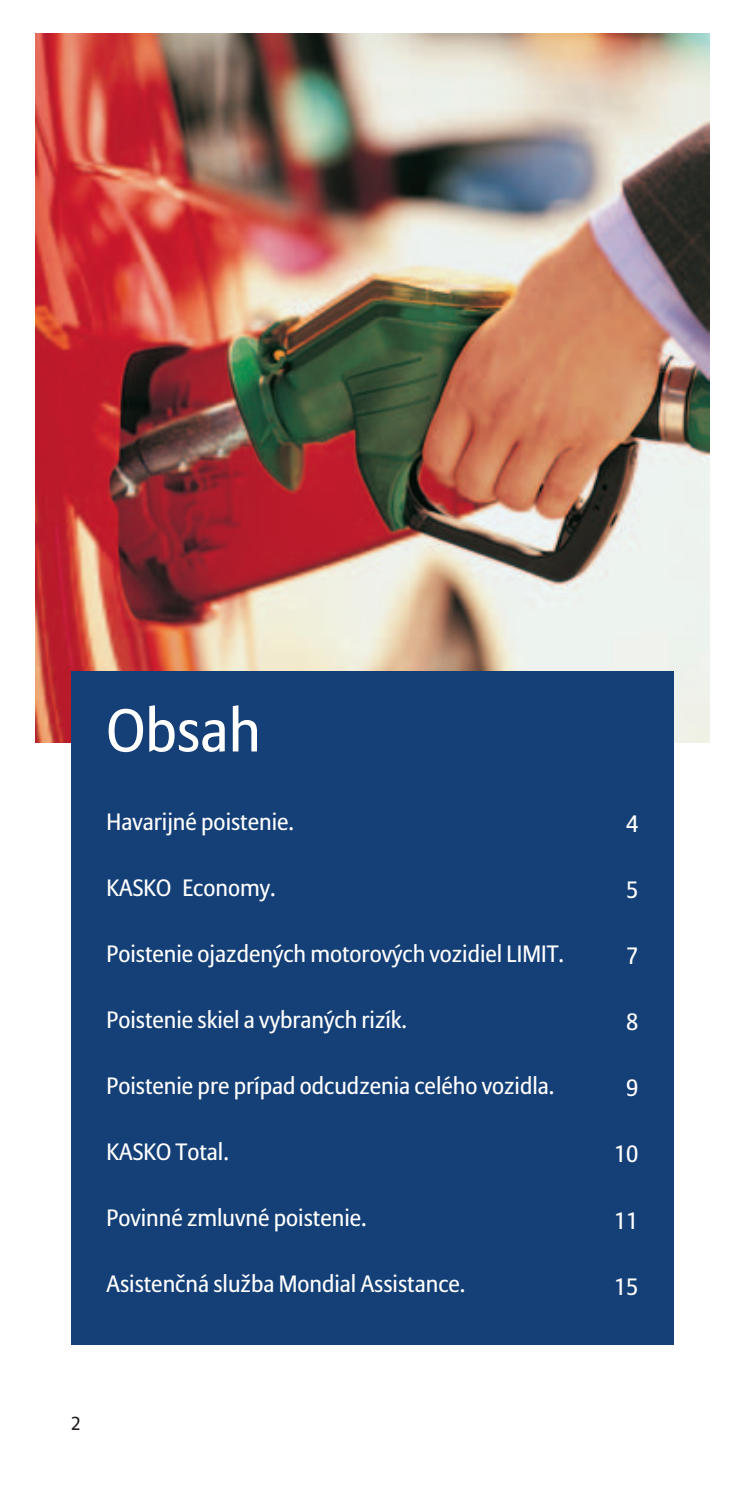
<style>
.page{position:relative;width:743px;height:1487px;background:#fff}
.page>*{position:absolute;margin:0;border:0;box-sizing:border-box;transform-origin:0 0}
.t1{font:60px "Allianz Sans CE";color:#fff}
.t2{font:23.5px "Allianz Sans CE";color:#fff}
.t3{font:18.75px "Allianz Sans CE";color:#231f20}
</style>
<div class="page">
<img style="left:36px;top:34px;width:673px;height:708px">
<div style="left:71px;top:671px;width:602px;height:674px;background:#143f77"></div>
<h1 class="t1" style="left:106px;top:705px;width:156px">Obsah</h1>
<p class="t2" style="left:106px;top:811px;width:189px">Havarijné poistenie.</p>
<p class="t2" style="left:106px;top:877px;width:171px">KASKO Economy.</p>
<p class="t2" style="left:106px;top:943px;width:459px">Poistenie ojazden˘ch motorov˘ch vozidiel LIMIT.</p>
<p class="t2" style="left:106px;top:1010px;width:302px">Poistenie skiel a vybran˘ch rizík.</p>
<p class="t2" style="left:106px;top:1076px;width:449px">Poistenie pre prípad odcudzenia celého vozidla.</p>
<p class="t2" style="left:106px;top:1142px;width:124px">KASKO Total.</p>
<p class="t2" style="left:106px;top:1208px;width:262px">Povinné zmluvné poistenie.</p>
<p class="t2" style="left:106px;top:1274px;width:360px">Asistenãná sluÏba Mondial Assistance.</p>
<p class="t3" style="left:71px;top:1416px;width:11px">2</p>
<p class="t2" style="left:626px;top:813px;width:14px">4</p>
<p class="t2" style="left:626px;top:880px;width:14px">5</p>
<p class="t2" style="left:626px;top:946px;width:14px">7</p>
<p class="t2" style="left:626px;top:1012px;width:14px">8</p>
<p class="t2" style="left:626px;top:1078px;width:14px">9</p>
<p class="t2" style="left:613px;top:1144px;width:26px">10</p>
<p class="t2" style="left:613px;top:1210px;width:26px">11</p>
<p class="t2" style="left:613px;top:1276px;width:26px">15</p>
</div>
